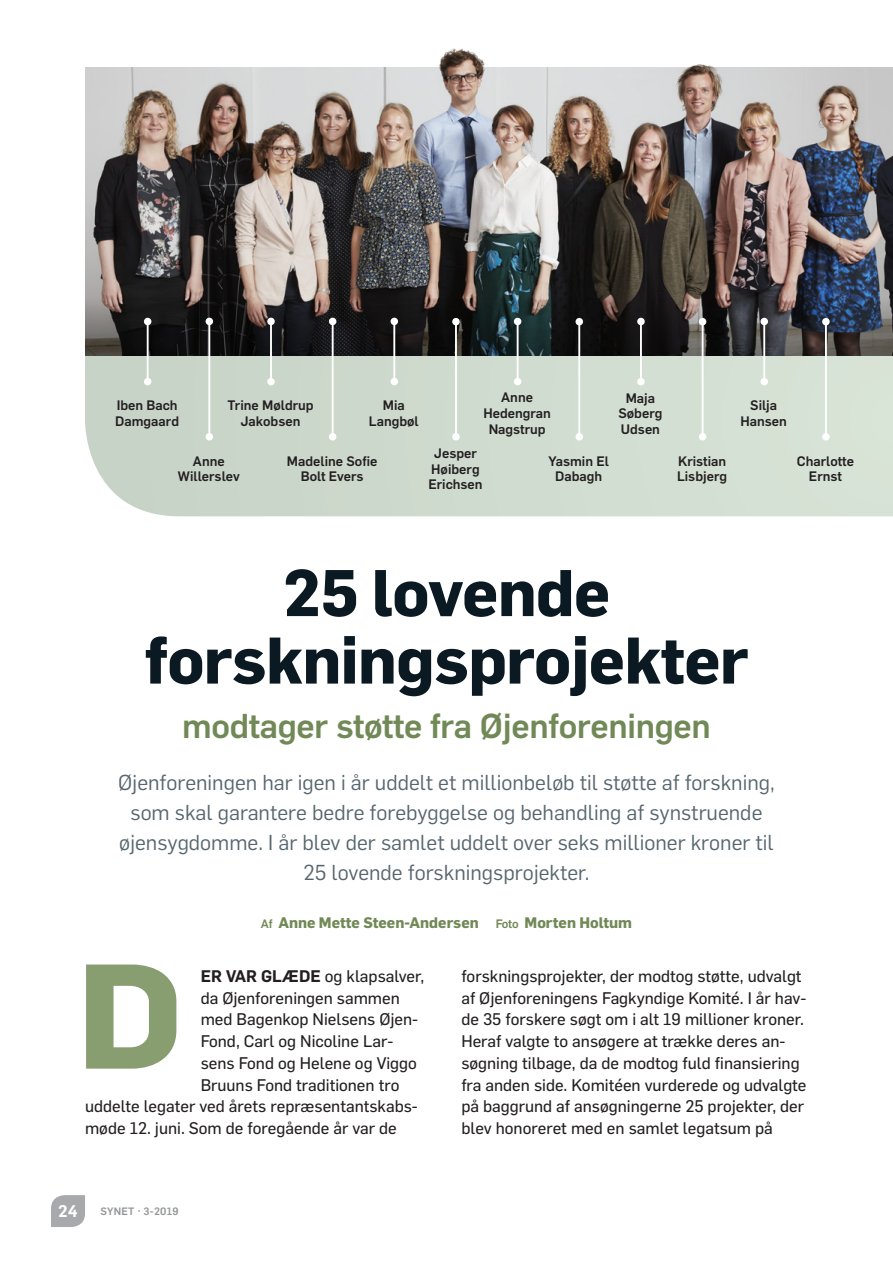
<style>
.page{position:relative;width:893px;height:1263px;background:#fff}
.page>*{position:absolute;margin:0;border:0;box-sizing:border-box;transform-origin:0 0}
.t1{font:700 146.1px "Flama";color:#889d70;scale:1.05 1}
.t2{font:700 64.5px/67.5px "Flama";letter-spacing:-.01em;color:#0b1a22;text-align:center}
.t3{font:500 33.9px "Flama";letter-spacing:-.01em;color:#718956}
.t4{font:21.15px/30.2px "Flama";color:#57666e;text-align:center}
.t5{font:16.5px/21.8px "Flama Basic";color:#231f20}
.t6{font:600 16.5px "Flama";color:#fff}
.t7{font:700 15px "Flama";color:#718956}
.t8{font:500 13.5px/15.8px "Flama";color:#231f20;text-align:center}
.t9{font:500 10.5px "Flama";letter-spacing:.025em;color:#939598}
.s1{font-weight:500;font-size:12px}
.s2{font-family:"Flama";font-weight:600}
</style>
<div class="page">
<svg style="left:85px;top:356px;width:808px;height:160px;background:#d0dbcf"></svg>
<img style="left:85px;top:82px;width:808px;height:215px">
<img style="left:85px;top:48px;width:808px;height:34px">
<svg style="left:85px;top:297px;width:808px;height:59px;background:#2a2a2b"></svg>
<hr style="left:147px;top:321px;width:2px;height:61px;background:#fff">
<div style="left:144px;top:378px;width:7px;height:7px;background:#fff;border-radius:50%"></div>
<div style="left:144px;top:318px;width:7px;height:7px;background:#fff;border-radius:50%"></div>
<hr style="left:270px;top:321px;width:2px;height:61px;background:#fff">
<div style="left:267px;top:378px;width:8px;height:7px;background:#fff;border-radius:50%"></div>
<div style="left:267px;top:318px;width:8px;height:7px;background:#fff;border-radius:50%"></div>
<hr style="left:393px;top:321px;width:2px;height:61px;background:#fff">
<div style="left:391px;top:378px;width:7px;height:7px;background:#fff;border-radius:50%"></div>
<div style="left:391px;top:318px;width:7px;height:7px;background:#fff;border-radius:50%"></div>
<hr style="left:517px;top:321px;width:2px;height:61px;background:#fff">
<div style="left:514px;top:378px;width:7px;height:7px;background:#fff;border-radius:50%"></div>
<div style="left:514px;top:318px;width:7px;height:7px;background:#fff;border-radius:50%"></div>
<hr style="left:640px;top:321px;width:2px;height:61px;background:#fff">
<div style="left:637px;top:378px;width:8px;height:7px;background:#fff;border-radius:50%"></div>
<div style="left:637px;top:318px;width:8px;height:7px;background:#fff;border-radius:50%"></div>
<hr style="left:763px;top:321px;width:2px;height:61px;background:#fff">
<div style="left:760px;top:378px;width:8px;height:7px;background:#fff;border-radius:50%"></div>
<div style="left:760px;top:318px;width:8px;height:7px;background:#fff;border-radius:50%"></div>
<hr style="left:208px;top:321px;width:2px;height:116px;background:#fff">
<div style="left:206px;top:433px;width:7px;height:7px;background:#fff;border-radius:50%"></div>
<div style="left:206px;top:318px;width:7px;height:7px;background:#fff;border-radius:50%"></div>
<hr style="left:332px;top:321px;width:2px;height:116px;background:#fff">
<div style="left:329px;top:433px;width:7px;height:7px;background:#fff;border-radius:50%"></div>
<div style="left:329px;top:318px;width:7px;height:7px;background:#fff;border-radius:50%"></div>
<hr style="left:455px;top:322px;width:2px;height:115px;background:#fff">
<div style="left:452px;top:433px;width:8px;height:7px;background:#fff;border-radius:50%"></div>
<div style="left:452px;top:318px;width:8px;height:7px;background:#fff;border-radius:50%"></div>
<hr style="left:578px;top:322px;width:2px;height:115px;background:#fff">
<div style="left:575px;top:433px;width:8px;height:7px;background:#fff;border-radius:50%"></div>
<div style="left:575px;top:318px;width:8px;height:7px;background:#fff;border-radius:50%"></div>
<hr style="left:702px;top:322px;width:1px;height:115px;background:#fff">
<div style="left:699px;top:433px;width:7px;height:7px;background:#fff;border-radius:50%"></div>
<div style="left:699px;top:318px;width:7px;height:7px;background:#fff;border-radius:50%"></div>
<hr style="left:825px;top:322px;width:2px;height:115px;background:#fff">
<div style="left:822px;top:433px;width:8px;height:7px;background:#fff;border-radius:50%"></div>
<div style="left:822px;top:318px;width:8px;height:7px;background:#fff;border-radius:50%"></div>
<svg style="left:51px;top:1195px;width:34px;height:32px"></svg>
<p class="t8" style="left:115px;top:397px;width:65px;text-align:left">Iben Bach<br>Damgaard</p>
<p class="t8" style="left:227px;top:397px;width:88px">Trine Møldrup<br>Jakobsen</p>
<p class="t8" style="left:369px;top:397px;width:51px">Mia<br>Langbøl</p>
<p class="t8" style="left:483px;top:389px;width:69px">Anne<br>Hedengran<br>Nagstrup</p>
<p class="t8" style="left:618px;top:389px;width:46px">Maja<br>Søberg<br>Udsen</p>
<p class="t8" style="left:740px;top:397px;width:48px">Silja<br>Hansen</p>
<p class="t8" style="left:178px;top:452px;width:63px">Anne<br>Willerslev</p>
<p class="t8" style="left:287px;top:452px;width:92px">Madeline Sofie<br>Bolt Evers</p>
<p class="t8" style="left:428px;top:444px;width:56px">Jesper<br>Høiberg<br>Erichsen</p>
<p class="t8" style="left:548px;top:452px;width:62px">Yasmin El<br>Dabagh</p>
<p class="t8" style="left:677px;top:452px;width:52px;text-align:left">Kristian<br>Lisbjerg</p>
<p class="t8" style="left:797px;top:452px;width:59px">Charlotte<br>Ernst</p>
<h2 class="t2" style="left:145px;top:555px;width:605px">25 lovende forskningsprojekter</h2>
<h3 class="t3" style="left:182px;top:701px;width:530px">modtager støtte fra Øjenforeningen</h3>
<p class="t4" style="left:118px;top:766px;width:658px">Øjenforeningen har igen i år uddelt et millionbeløb til støtte af forskning, som skal garantere bedre forebyggelse og behandling af synstruende øjensygdomme. I år blev der samlet uddelt over seks millioner kroner til 25 lovende forskningsprojekter.</p>
<p class="t7" style="left:261px;top:912px;width:373px"><span class="s1">Af</span> Anne Mette Steen-Andersen <span class="s1">Foto</span> Morten Holtum</p>
<h1 class="t1" style="left:77px;top:910px;width:103px">D</h1>
<p class="t5" style="left:201px;top:964px;width:225px"><span class="s2">ER VAR GLÆDE</span> og klapsalver,</p>
<p class="t5" style="left:201px;top:986px;width:201px">da Øjenforeningen sammen</p>
<p class="t5" style="left:201px;top:1007px;width:219px">med Bagenkop Nielsens Øjen-</p>
<p class="t5" style="left:201px;top:1029px;width:194px">Fond, Carl og Nicoline Lar-</p>
<p class="t5" style="left:201px;top:1051px;width:218px">sens Fond og Helene og Viggo</p>
<p class="t5" style="left:201px;top:1073px;width:200px">Bruuns Fond traditionen tro</p>
<p class="t5" style="left:85px;top:1094px;width:334px">uddelte legater ved årets repræsentantskabs-</p>
<p class="t5" style="left:85px;top:1116px;width:313px">møde 12. juni. Som de foregående år var de</p>
<p class="t6" style="left:58px;top:1199px;width:21px">24</p>
<p class="t9" style="left:100px;top:1204px;width:80px">SYNET · 3-2019</p>
<p class="t5" style="left:461px;top:964px;width:347px">forskningsprojekter, der modtog støtte, udvalgt af Øjenforeningens Fagkyndige Komité. I år hav&shy;de 35 forskere søgt om i alt 19 millioner kroner.<br>Heraf valgte to ansøgere at trække deres an&shy;søgning tilbage, da de modtog fuld finansiering fra anden side. Komitéen vurderede og udvalgte på baggrund af ansøgningerne 25 projekter, der blev honoreret med en samlet legatsum på</p>
</div>
